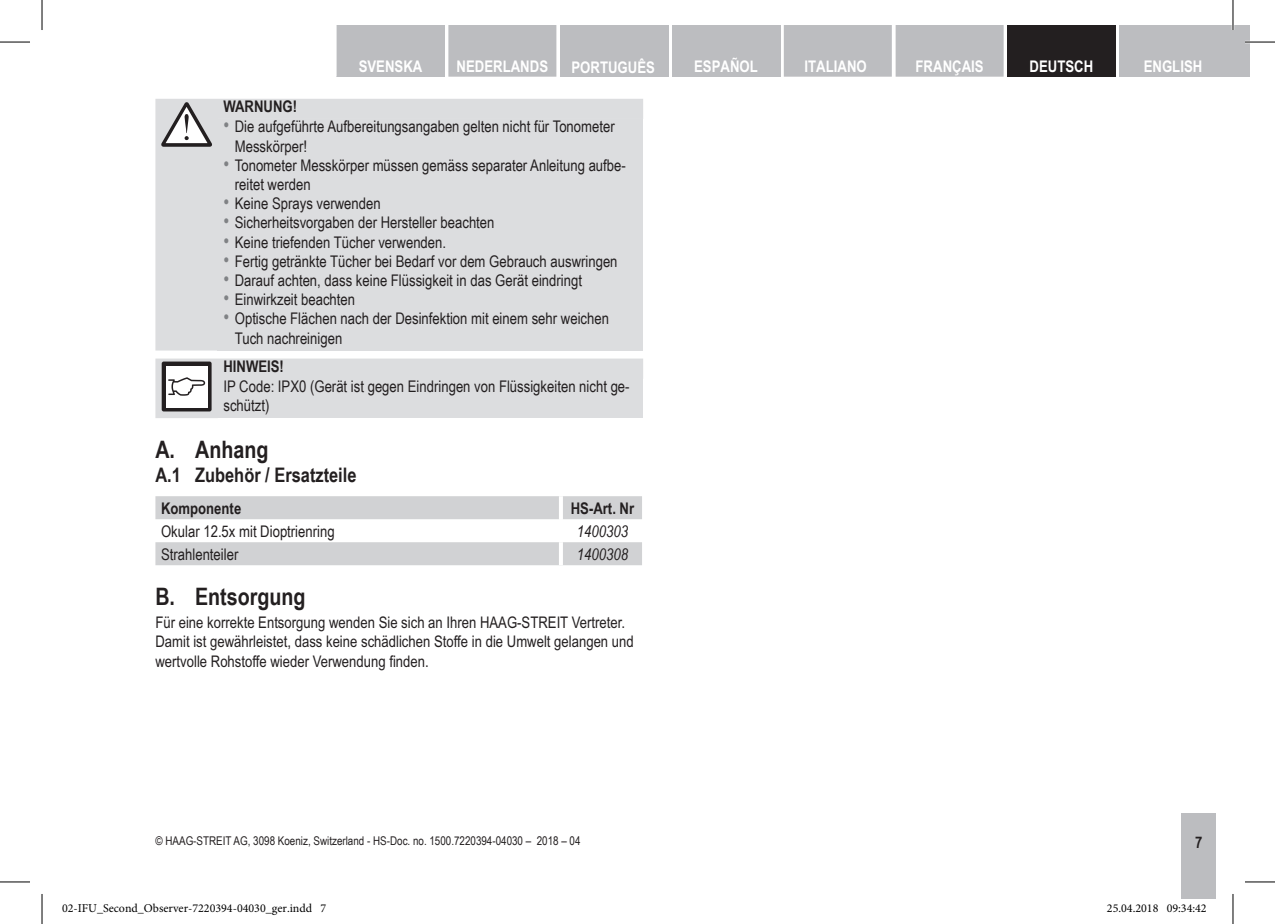
<style>
.page{position:relative;width:1275px;height:924px;background:#fff}
.page>*{position:absolute;margin:0;border:0;box-sizing:border-box;transform-origin:0 0}
.Subtitle{font:700 24px "Arial Narrow";color:#231f20}
.Sub-Subtitle{font:700 20px "Arial Narrow";color:#231f20}
.Attention_Standard{font:16px/19.2px "Arial Narrow";color:#231f20}
.t1{font:700 16px "Arial Narrow";color:#fff}
.Table_Standard{font:16px "Arial Narrow";color:#231f20}
.Table_Standard-2{font:700 16px "Arial Narrow";color:#231f20}
.Attention_Bold{font:700 16px "Arial Narrow";color:#231f20}
.Table_Standard-3{font:italic 16px "Arial Narrow";color:#231f20}
.t2{font:12px "Arial Narrow";color:#231f20}
.t3{font:12px "Minion Pro";color:#000}
.s1{font-size:20px;color:#808285}
</style>
<div class="page">
<div style="left:1182px;top:813px;width:34px;height:85px;background:#bcbdc0"></div>
<div style="left:1119px;top:25px;width:131px;height:52px;background:#bcbdc0"></div>
<div style="left:1007px;top:25px;width:108px;height:52px;background:#231f20"></div>
<div style="left:895px;top:25px;width:108px;height:52px;background:#bcbdc0"></div>
<div style="left:784px;top:25px;width:108px;height:52px;background:#bcbdc0"></div>
<div style="left:672px;top:25px;width:108px;height:52px;background:#bcbdc0"></div>
<div style="left:560px;top:25px;width:108px;height:52px;background:#bcbdc0"></div>
<div style="left:448px;top:25px;width:108px;height:52px;background:#bcbdc0"></div>
<div style="left:336px;top:25px;width:108px;height:52px;background:#bcbdc0"></div>
<div style="left:155px;top:99px;width:488px;height:251px;background:#dcdddf"></div>
<div style="left:218px;top:119px;width:425px;height:231px;background:#dcdddf"></div>
<svg style="left:161px;top:102px;width:51px;height:45px"></svg>
<svg style="left:155px;top:358px;width:488px;height:60px"></svg>
<svg style="left:155px;top:496px;width:487px;height:69px"></svg>
<hr style="left:559px;top:496px;width:4px;height:23px;background:#fff">
<hr style="left:559px;top:519px;width:4px;height:23px;background:#fff">
<hr style="left:559px;top:542px;width:4px;height:23px;background:#fff">
<hr style="left:1245px;top:41px;width:30px;height:2px;background:#fff">
<hr style="left:1231px;top:0;width:3px;height:30px;background:#fff">
<hr style="left:0;top:42px;width:30px;height:1px;background:#000">
<hr style="left:1245px;top:42px;width:30px;height:1px;background:#000">
<hr style="left:0;top:881px;width:30px;height:1px;background:#000">
<hr style="left:1245px;top:881px;width:30px;height:1px;background:#000">
<hr style="left:42px;top:0;width:1px;height:30px;background:#000">
<hr style="left:42px;top:893px;width:1px;height:30px;background:#000">
<hr style="left:1232px;top:0;width:1px;height:30px;background:#000">
<hr style="left:1232px;top:893px;width:1px;height:30px;background:#000">
<div style="left:62px;top:903px;width:6px;height:9px;border:1px solid #fff;border-radius:50%"></div>
<svg style="left:63px;top:903px;width:5px;height:9px"></svg>
<div style="left:1166px;top:903px;width:6px;height:9px;border:1px solid #fff;border-radius:50%"></div>
<svg style="left:1167px;top:903px;width:5px;height:9px"></svg>
<p class="t1" style="left:359px;top:54px;width:65px">SVENSKA</p>
<p class="t1" style="left:456px;top:54px;width:93px">NEDERLANDS</p>
<p class="t1" style="left:571px;top:55px;width:85px">PORTUGUÊS</p>
<p class="t1" style="left:694px;top:54px;width:65px">ESPAÑOL</p>
<p class="t1" style="left:804px;top:54px;width:64px">ITALIANO</p>
<p class="t1" style="left:915px;top:54px;width:70px">FRANÇAIS</p>
<p class="t1" style="left:1029px;top:54px;width:65px">DEUTSCH</p>
<p class="t1" style="left:1143px;top:54px;width:60px">ENGLISH</p>
<p class="Attention_Bold" style="left:223px;top:94px;width:75px">WARNUNG!</p>
<p class="Attention_Standard" style="left:235px;top:116px;width:381px;text-indent:-11px"><span class="s1">•</span> Die aufgeführte Aufbereitungsangaben gelten nicht für Tonometer<br>Messkörper!</p>
<p class="Attention_Standard" style="left:235px;top:155px;width:392px;text-indent:-11px"><span class="s1">•</span> Tonometer Messkörper müssen gemäss separater Anleitung aufbe&shy;reitet werden</p>
<p class="Attention_Standard" style="left:223px;top:193px;width:159px"><span class="s1">•</span> Keine Sprays verwenden</p>
<p class="Attention_Standard" style="left:223px;top:212px;width:272px"><span class="s1">•</span> Sicherheitsvorgaben der Hersteller beachten</p>
<p class="Attention_Standard" style="left:223px;top:232px;width:224px"><span class="s1">•</span> Keine triefenden Tücher verwenden.</p>
<p class="Attention_Standard" style="left:223px;top:251px;width:395px"><span class="s1">•</span> Fertig getränkte Tücher bei Bedarf vor dem Gebrauch auswringen</p>
<p class="Attention_Standard" style="left:223px;top:270px;width:360px"><span class="s1">•</span> Darauf achten, dass keine Flüssigkeit in das Gerät eindringt</p>
<p class="Attention_Standard" style="left:223px;top:289px;width:133px"><span class="s1">•</span> Einwirkzeit beachten</p>
<p class="Attention_Standard" style="left:235px;top:308px;width:376px;text-indent:-11px"><span class="s1">•</span> Optische Flächen nach der Desinfektion mit einem sehr weichen<br>Tuch nachreinigen</p>
<p class="Attention_Bold" style="left:223px;top:354px;width:62px">HINWEIS!</p>
<p class="Attention_Standard" style="left:223px;top:376px;width:408px">IP Code: IPX0 (Gerät ist gegen Eindringen von Flüssigkeiten nicht ge&shy;schützt)</p>
<p class="Subtitle" style="left:155px;top:431px;width:114px">A. Anhang</p>
<p class="Sub-Subtitle" style="left:155px;top:460px;width:202px">A.1 Zubehör / Ersatzteile</p>
<p class="Table_Standard-2" style="left:161px;top:495px;width:82px">Komponente</p>
<p class="Table_Standard-2" style="left:571px;top:495px;width:65px">HS-Art. Nr</p>
<p class="Table_Standard" style="left:161px;top:519px;width:175px">Okular 12.5x mit Dioptrienring</p>
<p class="Table_Standard-3" style="left:577px;top:519px;width:53px">1400303</p>
<p class="Table_Standard" style="left:161px;top:542px;width:79px">Strahlenteiler</p>
<p class="Table_Standard-3" style="left:577px;top:542px;width:53px">1400308</p>
<p class="Subtitle" style="left:155px;top:578px;width:152px">B. Entsorgung</p>
<p class="Attention_Standard" style="left:155px;top:612px;width:480px">Für eine korrekte Entsorgung wenden Sie sich an Ihren HAAG-STREIT Vertreter.<br>Damit ist gewährleistet, dass keine schädlichen Stoffe in die Umwelt gelangen und wertvolle Rohstoffe wieder Verwendung finden.</p>
<p class="t2" style="left:155px;top:831px;width:426px">© HAAG‑STREIT AG, 3098 Koeniz, Switzerland - HS-Doc. no. 1500.7220394-04030 – 2018 – 04</p>
<p class="Table_Standard-2" style="left:1195px;top:830px;width:9px">7</p>
<p class="t3" style="left:62px;top:899px;width:266px">02-IFU_Second_Observer-7220394-04030_ger.indd 7</p>
<p class="t3" style="left:1107px;top:899px;width:101px">25.04.2018 09:34:42</p>
</div>
